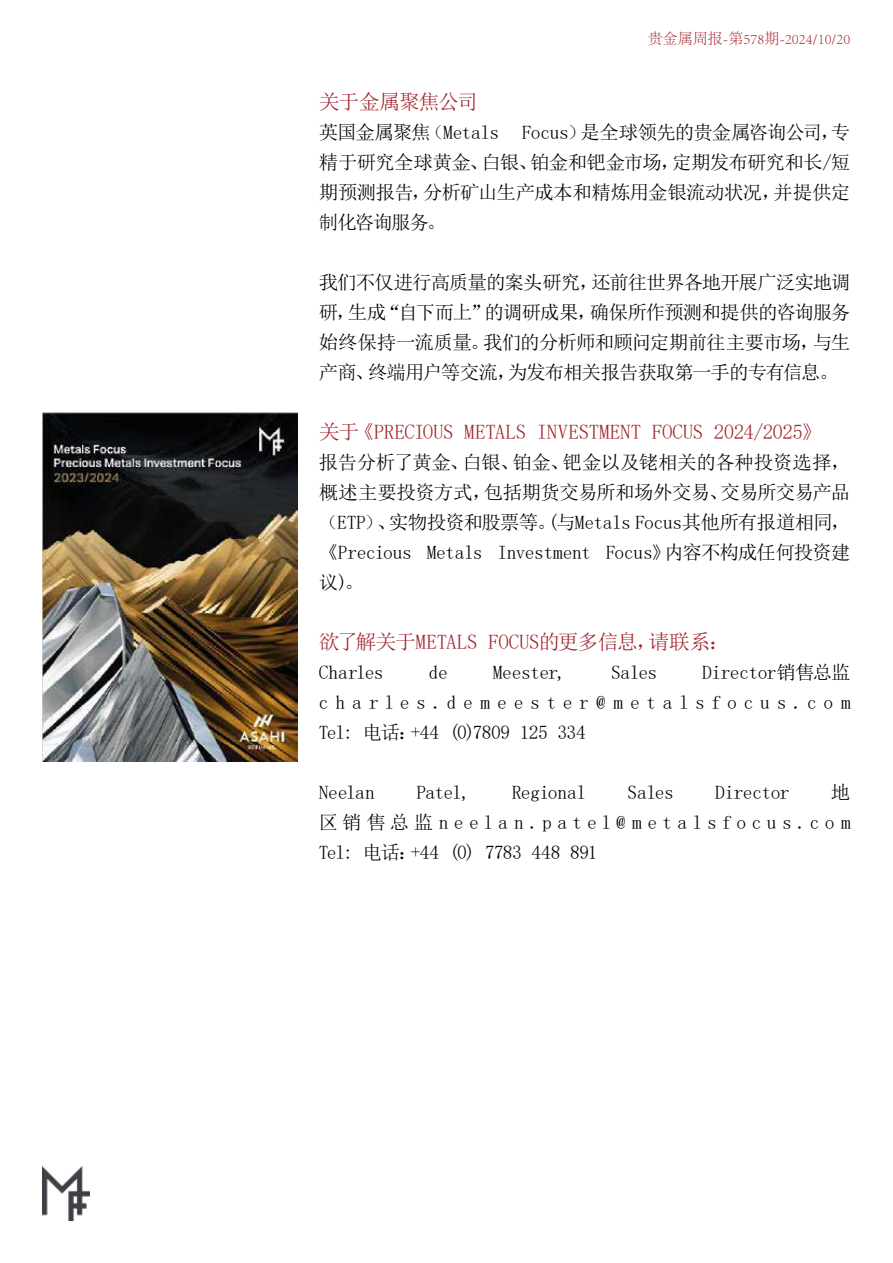
<style>
.page{position:relative;width:893px;height:1263px;background:#fff}
.page>*{position:absolute;margin:0;border:0;box-sizing:border-box;transform-origin:0 0}
.t1{font:20.55px "Sim Sun";letter-spacing:-.025em;color:#a1242d}
.t2{font:20.55px "Sim Sun";letter-spacing:-.065em;color:#a1242d}
.t3{font:19.05px/30px "Sim Sun";letter-spacing:-.025em;color:#000;text-align:justify}
.t4{font:300 15px "Adobe Song Std";color:#a1242d}
</style>
<div class="page">
<img style="left:43px;top:1166px;width:47px;height:54px">
<img style="left:43px;top:412px;width:255px;height:349px">
<p class="t4" style="left:648px;top:31px;width:204px">贵金属周报-第578期-2024/10/20</p>
<p class="t2" style="left:319px;top:91px;width:161px">关于金属聚焦公司</p>
<p class="t3" style="left:319px;top:117px;width:533px">英国金属聚焦（Metals Focus）是全球领先的贵金属咨询公司，专精于研究全球黄金、白银、铂金和钯金市场，定期发布研究和长/短期预测报告，分析矿山生产成本和精炼用金银流动状况，并提供定制化咨询服务。</p>
<p class="t3" style="left:319px;top:267px;width:533px">我们不仅进行高质量的案头研究，还前往世界各地开展广泛实地调研，生成“自下而上”的调研成果，确保所作预测和提供的咨询服务始终保持一流质量。我们的分析师和顾问定期前往主要市场，与生产商、终端用户等交流，为发布相关报告获取第一手的专有信息。</p>
<p class="t1" style="left:319px;top:421px;width:505px">关于《PRECIOUS METALS INVESTMENT FOCUS 2024/2025》</p>
<p class="t3" style="left:319px;top:447px;width:533px">报告分析了黄金、白银、铂金、钯金以及铑相关的各种投资选择，概述主要投资方式，包括期货交易所和场外交易、交易所交易产品（ETP）、实物投资和股票等。(与Metals Focus其他所有报道相同，《Precious Metals Investment Focus》内容不构成任何投资建议)。</p>
<p class="t1" style="left:319px;top:631px;width:412px">欲了解关于METALS FOCUS的更多信息，请联系：</p>
<p class="t3" style="left:319px;top:657px;width:66px">Charles</p>
<p class="t3" style="left:429px;top:657px;width:21px">de</p>
<p class="t3" style="left:493px;top:657px;width:75px">Meester,</p>
<p class="t3" style="left:611px;top:657px;width:48px">Sales</p>
<p class="t3" style="left:319px;top:657px;width:533px;text-indent:383px">Director销售总监charles.demeester@metalsfocus.com Tel: 电话：+44 (0)7809 125 334</p>
<p class="t3" style="left:319px;top:777px;width:533px;text-indent:512px">地区销售总监neelan.patel@metalsfocus.com Tel: 电话：+44 (0) 7783 448 891</p>
<p class="t3" style="left:319px;top:777px;width:58px">Neelan</p>
<p class="t3" style="left:416px;top:777px;width:56px">Patel,</p>
<p class="t3" style="left:512px;top:777px;width:76px">Regional</p>
<p class="t3" style="left:628px;top:777px;width:48px">Sales</p>
<p class="t3" style="left:715px;top:777px;width:76px">Director</p>
</div>
